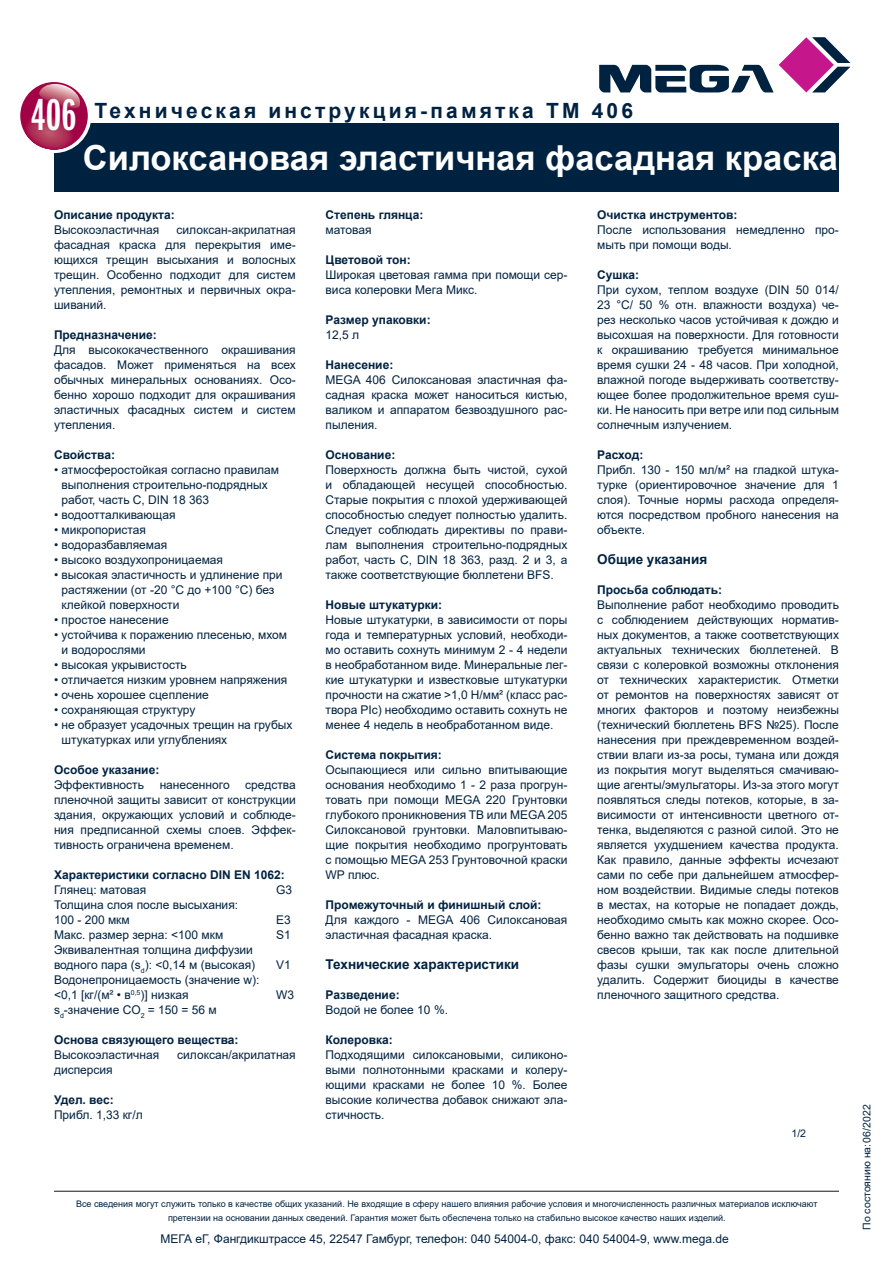
<style>
.page{position:relative;width:893px;height:1263px;background:#fff}
.page>*{position:absolute;margin:0;border:0;box-sizing:border-box;transform-origin:0 0}
.t1{font:46.2px "ITC Franklin Gothic Std Dm X Cp";color:#fff}
.t2{font:700 34.5px "Arial";color:#fff}
.t3{font:700 21px "Arial";letter-spacing:.15em;color:#002241}
.t4{font:700 13.5px "Arial";color:#002241}
.t5{font:12px/15px "Arial";color:#002241;text-align:justify}
.t6{font:700 12px "Arial";color:#002241}
.t7{font:10.5px "Arial";color:#002241}
.t8{font:9px/13.5px "Arial";color:#002241;text-align:center}
</style>
<div class="page">
<div style="left:54px;top:123px;width:785px;height:68px;background:#002241"></div>
<div style="left:17px;top:78px;width:74px;height:75px;background:#fff;border-radius:50%"></div>
<svg style="left:20px;top:82px;width:68px;height:68px"></svg>
<svg style="left:599px;top:37px;width:251px;height:56px"></svg>
<hr style="left:54px;top:1191px;width:785px;height:1px;background:#231f20">
<h1 class="t1" style="left:31px;top:89px;width:46px">406</h1>
<p class="t3" style="left:95px;top:96px;width:540px">Техническая инструкция-памятка TM 406</p>
<p class="t2" style="left:83px;top:133px;width:757px">Силоксановая эластичная фасадная краска</p>
<p class="t6" style="left:54px;top:206px;width:122px">Описание продукта:</p>
<p class="t5" style="left:54px;top:222px;width:107px">Высокоэластичная</p>
<p class="t5" style="left:54px;top:222px;width:243px;text-indent:123px">силоксан-акрилатная фасадная краска для перекрытия име&shy;ющихся трещин высыхания и волосных трещин. Особенно подходит для систем утепления, ремонтных и первичных окра&shy;шиваний.</p>
<p class="t6" style="left:54px;top:326px;width:104px">Предназначение:</p>
<p class="t5" style="left:54px;top:342px;width:243px">Для высококачественного окрашивания фасадов. Может применяться на всех обычных минеральных основаниях. Осо&shy;бенно хорошо подходит для окрашивания эластичных фасадных систем и систем утепления.</p>
<p class="t6" style="left:54px;top:446px;width:63px">Свойства:</p>
<p class="t5" style="left:62px;top:462px;width:219px;text-align:left;text-indent:-8px">• атмосферостойкая согласно правилам выполнения строительно-подрядных работ, часть C, DIN 18 363</p>
<p class="t5" style="left:54px;top:507px;width:123px">• водоотталкивающая</p>
<p class="t5" style="left:54px;top:522px;width:94px">• микропористая</p>
<p class="t5" style="left:54px;top:537px;width:115px">• водоразбавляемая</p>
<p class="t5" style="left:54px;top:552px;width:171px">• высоко воздухопроницаемая</p>
<p class="t5" style="left:62px;top:567px;width:223px;text-align:left;text-indent:-8px">• высокая эластичность и удлинение при растяжении (от -20 °C до +100 °C) без клейкой поверхности</p>
<p class="t5" style="left:54px;top:612px;width:116px">• простое нанесение</p>
<p class="t5" style="left:62px;top:627px;width:227px;text-indent:-8px">• устойчива к поражению плесенью, мхом и водорослями</p>
<p class="t5" style="left:54px;top:657px;width:134px">• высокая укрывистость</p>
<p class="t5" style="left:54px;top:672px;width:235px">• отличается низким уровнем напряжения</p>
<p class="t5" style="left:54px;top:687px;width:156px">• очень хорошее сцепление</p>
<p class="t5" style="left:54px;top:702px;width:143px">• сохраняющая структуру</p>
<p class="t5" style="left:62px;top:717px;width:232px;text-indent:-8px">• не образует усадочных трещин на грубых штукатурках или углублениях</p>
<p class="t6" style="left:54px;top:761px;width:107px">Особое указание:</p>
<p class="t5" style="left:54px;top:777px;width:92px">Эффективность</p>
<p class="t5" style="left:160px;top:777px;width:71px">нанесенного</p>
<p class="t5" style="left:54px;top:777px;width:243px;text-indent:191px">средства пленочной защиты зависит от конструкции здания, окружающих условий и соблюде&shy;ния предписанной схемы слоев. Эффек&shy;тивность ограничена временем.</p>
<p class="t6" style="left:54px;top:866px;width:232px">Характеристики согласно DIN EN 1062:</p>
<p class="t5" style="left:54px;top:882px;width:94px">Глянец: матовая</p>
<p class="t5" style="left:276px;top:882px;width:18px">G3</p>
<p class="t5" style="left:54px;top:897px;width:186px">Толщина слоя после высыхания:</p>
<p class="t5" style="left:54px;top:912px;width:77px">100 - 200 мкм</p>
<p class="t5" style="left:276px;top:912px;width:16px">E3</p>
<p class="t5" style="left:54px;top:927px;width:171px">Макс. размер зерна: &lt;100 мкм</p>
<p class="t5" style="left:276px;top:927px;width:16px">S1</p>
<p class="t5" style="left:54px;top:942px;width:201px">Эквивалентная толщина диффузии</p>
<p class="t5" style="left:54px;top:957px;width:203px">водного пара (s<sub>d</sub>): &lt;0,14 м (высокая)</p>
<p class="t5" style="left:276px;top:957px;width:16px">V1</p>
<p class="t5" style="left:54px;top:972px;width:207px">Водонепроницаемость (значение w):</p>
<p class="t5" style="left:54px;top:987px;width:136px">&lt;0,1 [кг/(м² • в<sup>0,5</sup>)] низкая</p>
<p class="t5" style="left:276px;top:987px;width:19px">W3</p>
<p class="t5" style="left:54px;top:1002px;width:164px">s<sub>d</sub>-значение CO<sub>2</sub> = 150 = 56 м</p>
<p class="t6" style="left:54px;top:1031px;width:186px">Основа связующего вещества:</p>
<p class="t5" style="left:54px;top:1047px;width:107px">Высокоэластичная</p>
<p class="t5" style="left:177px;top:1047px;width:120px">силоксан/акрилатная</p>
<p class="t5" style="left:54px;top:1062px;width:60px">дисперсия</p>
<p class="t6" style="left:54px;top:1091px;width:61px">Удел. вес:</p>
<p class="t5" style="left:54px;top:1107px;width:90px">Прибл. 1,33 кг/л</p>
<p class="t6" style="left:326px;top:206px;width:99px">Степень глянца:</p>
<p class="t5" style="left:326px;top:222px;width:48px">матовая</p>
<p class="t6" style="left:326px;top:251px;width:87px">Цветовой тон:</p>
<p class="t5" style="left:326px;top:267px;width:243px">Широкая цветовая гамма при помощи сер&shy;виса колеровки Мега Микс.</p>
<p class="t6" style="left:326px;top:311px;width:107px">Размер упаковки:</p>
<p class="t5" style="left:326px;top:327px;width:35px">12,5 л</p>
<p class="t6" style="left:326px;top:356px;width:69px">Нанесение:</p>
<p class="t5" style="left:326px;top:372px;width:243px">MEGA 406 Силоксановая эластичная фа&shy;садная краска может наноситься кистью, валиком и аппаратом безвоздушного рас&shy;пыления.</p>
<p class="t6" style="left:326px;top:446px;width:71px">Основание:</p>
<p class="t5" style="left:326px;top:462px;width:243px">Поверхность должна быть чистой, сухой и обладающей несущей способностью.<br>Старые покрытия с плохой удерживающей способностью следует полностью удалить.<br>Следует соблюдать директивы по прави&shy;лам выполнения строительно-подрядных работ, часть C, DIN 18 363, разд. 2 и 3, а также соответствующие бюллетени BFS.</p>
<p class="t6" style="left:326px;top:596px;width:118px">Новые штукатурки:</p>
<p class="t5" style="left:326px;top:612px;width:243px">Новые штукатурки, в зависимости от поры года и температурных условий, необходи&shy;мо оставить сохнуть минимум 2 - 4 недели в необработанном виде. Минеральные лег&shy;кие штукатурки и известковые штукатурки прочности на сжатие &gt;1,0 Н/мм² (класс рас&shy;твора PIc) необходимо оставить сохнуть не менее 4 недель в необработанном виде.</p>
<p class="t6" style="left:326px;top:746px;width:118px">Система покрытия:</p>
<p class="t5" style="left:326px;top:762px;width:243px">Осыпающиеся или сильно впитывающие основания необходимо 1 - 2 раза прогрун&shy;товать при помощи MEGA 220 Грунтовки глубокого проникновения TB или MEGA 205<br>Силоксановой грунтовки. Маловпитываю&shy;щие покрытия необходимо прогрунтовать с помощью MEGA 253 Грунтовочной краски WP плюс.</p>
<p class="t6" style="left:326px;top:896px;width:218px">Промежуточный и финишный слой:</p>
<p class="t5" style="left:326px;top:912px;width:243px">Для каждого - MEGA 406 Силоксановая эластичная фасадная краска.</p>
<p class="t4" style="left:326px;top:954px;width:195px">Технические характеристики</p>
<p class="t6" style="left:326px;top:986px;width:76px">Разведение:</p>
<p class="t5" style="left:326px;top:1002px;width:124px">Водой не более 10 %.</p>
<p class="t6" style="left:326px;top:1031px;width:69px">Колеровка:</p>
<p class="t5" style="left:326px;top:1047px;width:243px">Подходящими силоксановыми, силиконо&shy;выми полнотонными красками и колеру&shy;ющими красками не более 10 %. Более высокие количества добавок снижают эла&shy;стичность.</p>
<p class="t6" style="left:597px;top:206px;width:142px">Очистка инструментов:</p>
<p class="t5" style="left:597px;top:222px;width:243px">После использования немедленно про&shy;мыть при помощи воды.</p>
<p class="t6" style="left:597px;top:266px;width:43px">Сушка:</p>
<p class="t5" style="left:597px;top:282px;width:243px">При сухом, теплом воздухе (DIN 50 014/ 23 °C/ 50 % отн. влажности воздуха) че&shy;рез несколько часов устойчивая к дождю и высохшая на поверхности. Для готовности к окрашиванию требуется минимальное время сушки 24 - 48 часов. При холодной, влажной погоде выдерживать соответству&shy;ющее более продолжительное время суш&shy;ки. Не наносить при ветре или под сильным солнечным излучением.</p>
<p class="t6" style="left:597px;top:446px;width:48px">Расход:</p>
<p class="t5" style="left:597px;top:462px;width:243px">Прибл. 130 - 150 мл/м² на гладкой штука&shy;турке (ориентировочное значение для 1 слоя). Точные нормы расхода определя&shy;ются посредством пробного нанесения на объекте.</p>
<p class="t4" style="left:597px;top:549px;width:112px">Общие указания</p>
<p class="t6" style="left:597px;top:581px;width:126px">Просьба соблюдать:</p>
<p class="t5" style="left:597px;top:597px;width:243px">Выполнение работ необходимо проводить с соблюдением действующих норматив&shy;ных документов, а также соответствующих актуальных технических бюллетеней. В связи с колеровкой возможны отклонения от технических характеристик. Отметки от ремонтов на поверхностях зависят от многих факторов и поэтому неизбежны (технический бюллетень BFS №25). После нанесения при преждевременном воздей&shy;ствии влаги из-за росы, тумана или дождя из покрытия могут выделяться смачиваю&shy;щие агенты/эмульгаторы. Из-за этого могут появляться следы потеков, которые, в за&shy;висимости от интенсивности цветного от&shy;тенка, выделяются с разной силой. Это не является ухудшением качества продукта.<br>Как правило, данные эффекты исчезают сами по себе при дальнейшем атмосфер&shy;ном воздействии. Видимые следы потеков в местах, на которые не попадает дождь, необходимо смыть как можно скорее. Осо&shy;бенно важно так действовать на подшивке свесов крыши, так как после длительной фазы сушки эмульгаторы очень сложно удалить. Содержит биоциды в качестве пленочного защитного средства.</p>
<p class="t7" style="left:791px;top:1126px;width:16px">1/2</p>
<p class="t8" style="left:76px;top:1197px;width:743px">Все сведения могут служить только в качестве общих указаний. Не входящие в сферу нашего влияния рабочие условия и многочисленность различных материалов исключают претензии на основании данных сведений. Гарантия может быть обеспечена только на стабильно высокое качество наших изделий.</p>
<p class="t5" style="left:160px;top:1232px;width:570px">МЕГА еГ, Фангдикштрассе 45, 22547 Гамбург, телефон: 040 54004-0, факс: 040 54004-9, www.mega.de</p>
<p class="t7" style="left:859px;top:1230px;width:127px;rotate:-90deg">По состоянию на:06/2022</p>
</div>
